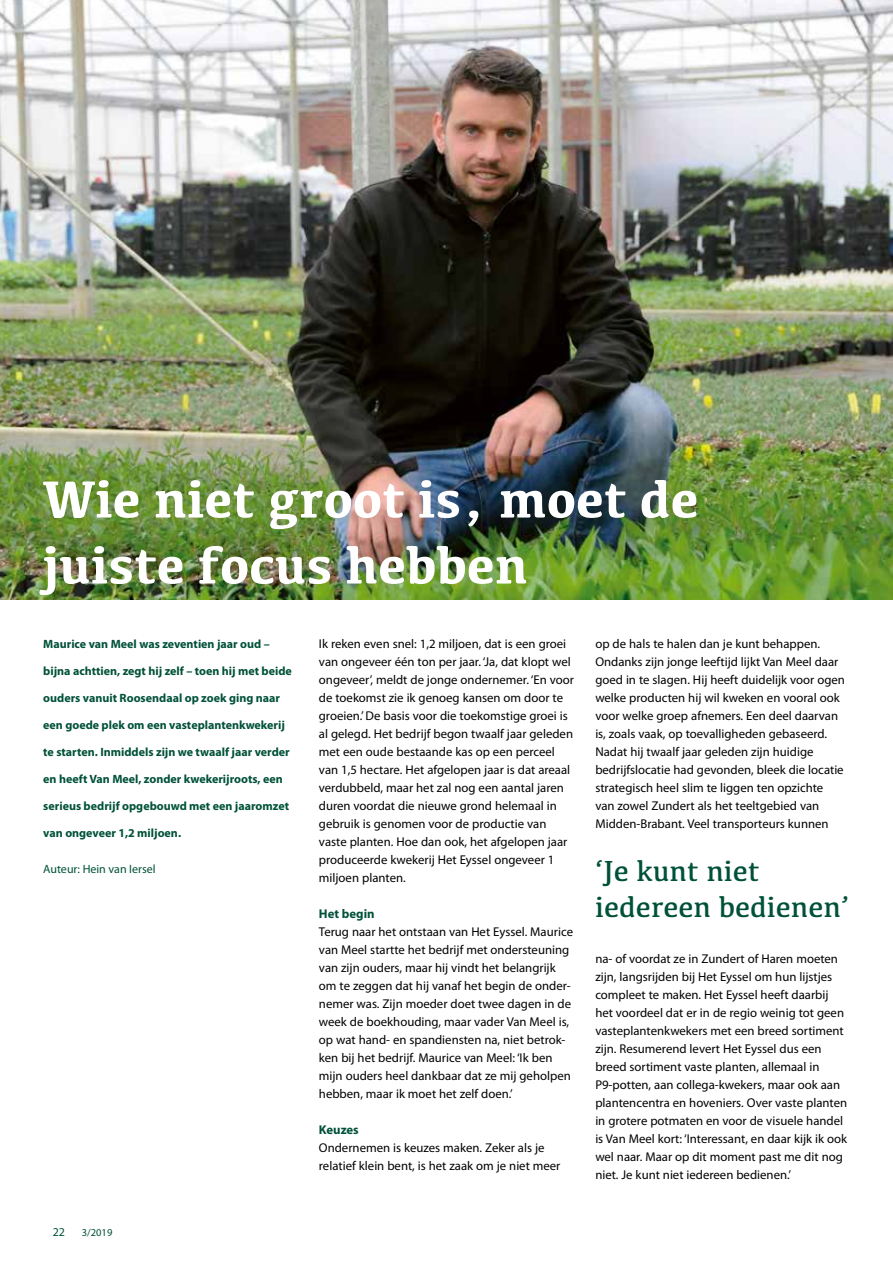
<style>
.page{position:relative;width:893px;height:1263px;background:#fff}
.page>*{position:absolute;margin:0;border:0;box-sizing:border-box;transform-origin:0 0}
.t1{font:700 54px/66px "Kefa";color:#fff}
.t2{font:30px/36px "Kefa";color:#005139}
.t3{font:12.75px/18px "Myriad Pro";color:#000}
.t4{font:700 12.75px "Myriad Pro";color:#005139}
.t5{font:700 12px "Myriad Pro";color:#005139}
.t6{font:12px "Myriad Pro";color:#005139}
.t7{font:10.5px "Myriad Pro";color:#005139}
</style>
<div class="page">
<img style="left:0;top:0;width:893px;height:600px">
<h1 class="t1" style="left:43px;top:463px;width:657px">Wie niet groot is, moet de juiste focus hebben</h1>
<p class="t5" style="left:43px;top:636px;width:228px">Maurice van Meel was zeventien jaar oud –</p>
<p class="t5" style="left:43px;top:663px;width:250px">bijna achttien, zegt hij zelf – toen hij met beide</p>
<p class="t5" style="left:43px;top:690px;width:238px">ouders vanuit Roosendaal op zoek ging naar</p>
<p class="t5" style="left:43px;top:717px;width:243px">een goede plek om een vasteplantenkwekerij</p>
<p class="t5" style="left:43px;top:744px;width:248px">te starten. Inmiddels zijn we twaalf jaar verder</p>
<p class="t5" style="left:43px;top:771px;width:241px">en heeft Van Meel, zonder kwekerijroots, een</p>
<p class="t5" style="left:43px;top:798px;width:247px">serieus bedrijf opgebouwd met een jaaromzet</p>
<p class="t5" style="left:43px;top:825px;width:139px">van ongeveer 1,2 miljoen.</p>
<p class="t6" style="left:43px;top:862px;width:114px">Auteur: Hein van Iersel</p>
<p class="t6" style="left:53px;top:1224px;width:14px">22</p>
<p class="t7" style="left:82px;top:1226px;width:32px">3/2019</p>
<p class="t3" style="left:319px;top:635px;width:257px">Ik reken even snel: 1,2 miljoen, dat is een groei van ongeveer één ton per jaar. ‘Ja, dat klopt wel ongeveer’, meldt de jonge ondernemer. ‘En voor de toekomst zie ik genoeg kansen om door te groeien.’ De basis voor die toekomstige groei is al gelegd. Het bedrijf begon twaalf jaar geleden met een oude bestaande kas op een perceel van 1,5 hectare. Het afgelopen jaar is dat areaal verdubbeld, maar het zal nog een aantal jaren duren voordat die nieuwe grond helemaal in gebruik is genomen voor de productie van vaste planten. Hoe dan ook, het afgelopen jaar produceerde kwekerij Het Eyssel ongeveer 1 miljoen planten.</p>
<p class="t4" style="left:319px;top:905px;width:57px">Het begin</p>
<p class="t3" style="left:319px;top:923px;width:256px">Terug naar het ontstaan van Het Eyssel. Maurice van Meel startte het bedrijf met ondersteuning van zijn ouders, maar hij vindt het belangrijk om te zeggen dat hij vanaf het begin de onder&shy;nemer was. Zijn moeder doet twee dagen in de week de boekhouding, maar vader Van Meel is, op wat hand- en spandiensten na, niet betrok&shy;ken bij het bedrijf. Maurice van Meel: ‘Ik ben mijn ouders heel dankbaar dat ze mij geholpen hebben, maar ik moet het zelf doen.’</p>
<p class="t4" style="left:319px;top:1121px;width:41px">Keuzes</p>
<p class="t3" style="left:319px;top:1139px;width:243px">Ondernemen is keuzes maken. Zeker als je relatief klein bent, is het zaak om je niet meer</p>
<p class="t3" style="left:595px;top:635px;width:251px">op de hals te halen dan je kunt behappen.<br>Ondanks zijn jonge leeftijd lijkt Van Meel daar goed in te slagen. Hij heeft duidelijk voor ogen welke producten hij wil kweken en vooral ook voor welke groep afnemers. Een deel daarvan is, zoals vaak, op toevalligheden gebaseerd.<br>Nadat hij twaalf jaar geleden zijn huidige bedrijfslocatie had gevonden, bleek die locatie strategisch heel slim te liggen ten opzichte van zowel Zundert als het teeltgebied van Midden-Brabant. Veel transporteurs kunnen</p>
<h2 class="t2" style="left:595px;top:852px;width:255px">‘Je kunt niet iedereen bedienen’</h2>
<p class="t3" style="left:595px;top:950px;width:253px">na- of voordat ze in Zundert of Haren moeten zijn, langsrijden bij Het Eyssel om hun lijstjes compleet te maken. Het Eyssel heeft daarbij het voordeel dat er in de regio weinig tot geen vasteplantenkwekers met een breed sortiment zijn. Resumerend levert Het Eyssel dus een breed sortiment vaste planten, allemaal in P9-potten, aan collega-kwekers, maar ook aan plantencentra en hoveniers. Over vaste planten in grotere potmaten en voor de visuele handel is Van Meel kort: ‘Interessant, en daar kijk ik ook wel naar. Maar op dit moment past me dit nog niet. Je kunt niet iedereen bedienen.’</p>
</div>
